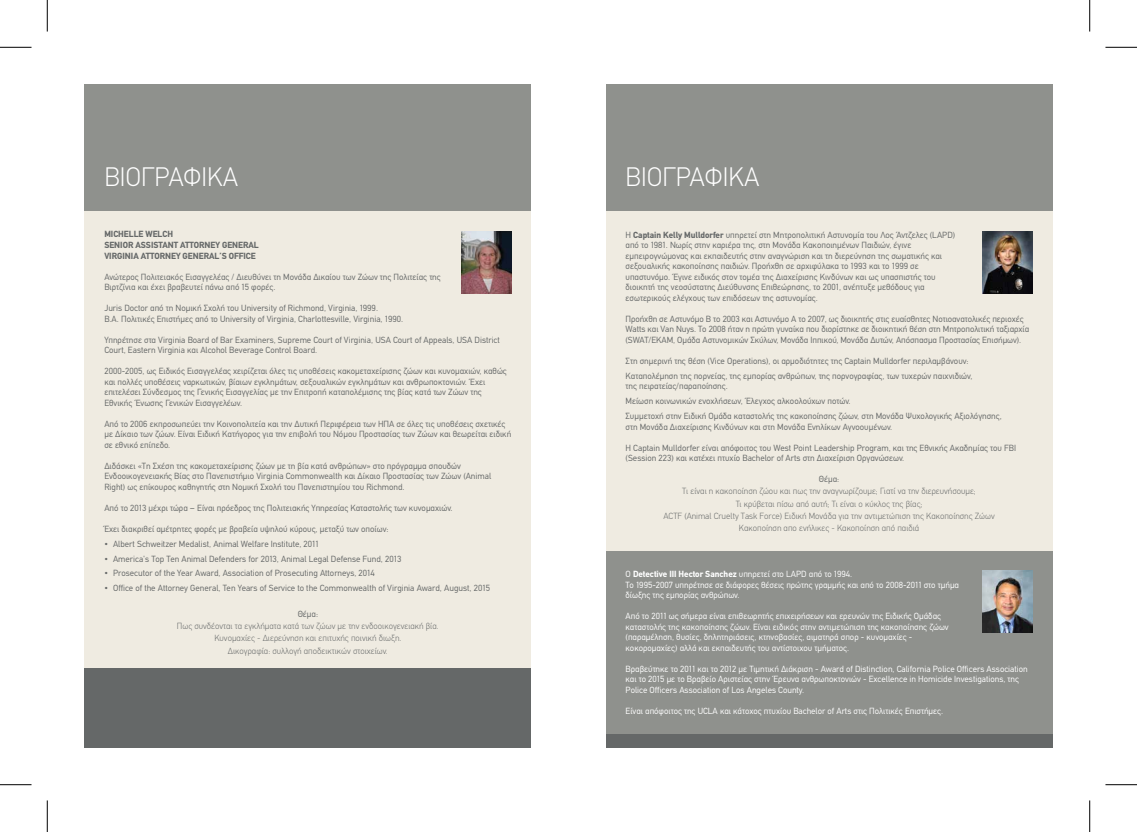
<style>
.page{position:relative;width:1137px;height:832px;background:#fff}
.page>*{position:absolute;margin:0;border:0;box-sizing:border-box;transform-origin:0 0}
.t1{font:300 26.25px "CF Din";color:#fff}
.t2{font:8.75px/10.5px "CF Din";color:#656868}
.t3{font:8.75px/10.5px "CF Din";color:#fff}
.t4{font:300 8.75px/12.2px "CF Din";color:#656868;text-align:center}
.t5{font:700 8.75px/10.5px "CF Din";color:#656868}
.s1{font-weight:700}
</style>
<div class="page">
<div style="left:605px;top:84px;width:447px;height:663px;background:#8f918d"></div>
<div style="left:605px;top:211px;width:447px;height:339px;background:#efebe1"></div>
<img style="left:982px;top:231px;width:50px;height:62px">
<div style="left:84px;top:84px;width:447px;height:662px;background:#8f918d"></div>
<div style="left:84px;top:211px;width:447px;height:456px;background:#efebe1"></div>
<img style="left:461px;top:231px;width:50px;height:62px">
<img style="left:982px;top:570px;width:50px;height:62px">
<div style="left:605px;top:733px;width:447px;height:14px;background:#656868"></div>
<div style="left:84px;top:667px;width:447px;height:80px;background:#656868"></div>
<hr style="left:47px;top:0;width:1px;height:32px;background:#000">
<hr style="left:0;top:47px;width:32px;height:1px;background:#000">
<hr style="left:0;top:784px;width:32px;height:1px;background:#000">
<hr style="left:47px;top:800px;width:1px;height:31px;background:#000">
<hr style="left:1089px;top:0;width:1px;height:32px;background:#000">
<hr style="left:1105px;top:47px;width:31px;height:1px;background:#000">
<hr style="left:1105px;top:784px;width:31px;height:1px;background:#000">
<hr style="left:1089px;top:800px;width:1px;height:31px;background:#000">
<h1 class="t1" style="left:104px;top:162px;width:135px">ΒΙΟΓΡΑΦΙΚΑ</h1>
<p class="t5" style="left:104px;top:229px;width:156px">MICHELLE WELCH<br>SENIOR ASSISTANT ATTORNEY GENERAL<br>VIRGINIA ATTORNEY GENERAL’S OFFICE</p>
<p class="t2" style="left:104px;top:271px;width:338px">Ανώτερος Πολιτειακός Εισαγγελέας / ∆ιευθύνει τη Μονάδα ∆ικαίου των Ζώων της Πολιτείας της<br>Βιρτζίνια και έχει βραβευτεί πάνω από 15 φορές.</p>
<p class="t2" style="left:104px;top:303px;width:300px">Juris Doctor από τη Νοµική Σχολή του University of Richmond, Virginia, 1999.<br>B.A. Πολιτικές Επιστήµες από το University of Virginia, Charlottesville, Virginia, 1990.</p>
<p class="t2" style="left:104px;top:334px;width:397px">Υπηρέτησε στα Virginia Board of Bar Examiners, Supreme Court of Virginia, USA Court of Appeals, USA District<br>Court, Eastern Virginia και Alcohol Beverage Control Board.</p>
<p class="t2" style="left:104px;top:366px;width:404px">2000-2005, ως Ειδικός Εισαγγελέας χειρίζεται όλες τις υποθέσεις κακοµεταχείρισης ζώων και κυνοµαχιών, καθώς και πολλές υποθέσεις ναρκωτικών, βίαιων εγκληµάτων, σεξουαλικών εγκληµάτων και ανθρωποκτονιών. Έχει επιτελέσει Σύνδεσµος της Γενικής Εισαγγελίας µε την Επιτροπή καταπολέµισης της βίας κατά των Ζώων της Εθνικής Ένωσης Γενικών Εισαγγελέων.</p>
<p class="t2" style="left:104px;top:418px;width:408px">Από το 2006 εκπροσωπεύει την Κοινοπολιτεία και την ∆υτική Περιφέρεια των ΗΠΑ σε όλες τις υποθέσεις σχετικές µε ∆ίκαιο των ζώων. Είναι Ειδική Κατήγορος για την επιβολή του Νόµου Προστασίας των Ζώων και θεωρείται ειδική σε εθνικό επίπεδο.</p>
<p class="t2" style="left:104px;top:460px;width:388px">∆ιδάσκει «Τη Σχέση της κακοµεταχείρισης ζώων µε τη βία κατά ανθρώπων» στο πρόγραµµα σπουδών<br>Ενδοοικογενειακής Βίας στο Πανεπιστήµιο Virginia Commonwealth και ∆ίκαιο Προστασίας των Ζώων (Animal<br>Right) ως επίκουρος καθηγητής στη Νοµική Σχολή του Πανεπιστηµίου του Richmond.</p>
<p class="t2" style="left:104px;top:502px;width:349px">Από το 2013 µέχρι τώρα – Είναι πρόεδρος της Πολιτειακής Υπηρεσίας Καταστολής των κυνοµαχιών.</p>
<p class="t2" style="left:104px;top:523px;width:286px">Έχει διακριθεί αµέτρητες φορές µε βραβεία υψηλού κύρους, µεταξύ των οποίων:</p>
<p class="t2" style="left:104px;top:538px;width:216px">• Albert Schweitzer Medalist, Animal Welfare Institute, 2011</p>
<p class="t2" style="left:104px;top:553px;width:298px">• America's Top Ten Animal Defenders for 2013, Animal Legal Defense Fund, 2013</p>
<p class="t2" style="left:104px;top:568px;width:272px">• Prosecutor of the Year Award, Association of Prosecuting Attorneys, 2014</p>
<p class="t2" style="left:104px;top:583px;width:387px">• Office of the Attorney General, Ten Years of Service to the Commonwealth of Virginia Award, August, 2015</p>
<p class="t2" style="left:297px;top:608px;width:22px">Θέµα:</p>
<p class="t4" style="left:177px;top:619px;width:263px">Πως συνδέονται τα εγκλήµατα κατά των ζώων µε την ενδοοικογενειακή βία.<br>Κυνοµαχίες - ∆ιερεύνηση και επιτυχής ποινική διωξη.<br>∆ικογραφία: συλλογή αποδεικτικών στοιχείων.</p>
<h1 class="t1" style="left:625px;top:162px;width:135px">ΒΙΟΓΡΑΦΙΚΑ</h1>
<p class="t2" style="left:625px;top:229px;width:331px">Η <span class="s1">Captain Kelly Mulldorfer</span> υπηρετεί στη Μητροπολιτική Αστυνοµία του Λος Άντζελες (LAPD) από το 1981. Νωρίς στην καριέρα της, στη Μονάδα Κακοποιηµένων Παιδιών, έγινε εµπειρογνώµονας και εκπαιδευτής στην αναγνώριση και τη διερεύνηση της σωµατικής και σεξουαλικής κακοποίησης παιδιών. Προήχθη σε αρχιφύλακα το 1993 και το 1999 σε υπαστυνόµο. Έγινε ειδικός στον τοµέα της ∆ιαχείρισης Κινδύνων και ως υπασπιστής του διοικητή της νεοσύστατης ∆ιεύθυνσης Επιθεώρησης, το 2001, ανέπτυξε µεθόδους για εσωτερικούς ελέγχους των επιδόσεων της αστυνοµίας.</p>
<p class="t2" style="left:625px;top:313px;width:405px">Προήχθη σε Αστυνόµο Β το 2003 και Αστυνόµο Α το 2007, ως διοικητής στις ευαίσθητες Νοτιοανατολικές περιοχές<br>Watts και Van Nuys. Το 2008 ήταν η πρώτη γυναίκα που διορίστηκε σε διοικητική θέση στη Μητροπολιτική ταξιαρχία (SWAT/ΕΚΑΜ, Οµάδα Αστυνοµικών Σκύλων, Μονάδα Ιππικού, Μονάδα ∆υτών, Απόσπασµα Προστασίας Επισήµων).</p>
<p class="t2" style="left:625px;top:353px;width:348px;line-height:14.9px">Στη σηµερινή της θέση (Vice Operations), οι αρµοδιότητες της Captain Mulldorfer περιλαµβάνουν:<br>Καταπολέµηση της πορνείας, της εµπορίας ανθρώπων, της πορνογραφίας, των τυχερών παιχνιδιών,</p>
<p class="t2" style="left:625px;top:378px;width:377px;line-height:14.9px">της πειρατείας/παραποίησης.<br>Μείωση κοινωνικών ενοχλήσεων, Έλεγχος αλκοολούχων ποτών.<br>Συµµετοχή στην Ειδική Οµάδα καταστολής της κακοποίησης ζώων, στη Μονάδα Ψυχολογικής Αξιολόγησης,</p>
<p class="t2" style="left:625px;top:421px;width:268px">στη Μονάδα ∆ιαχείρισης Κινδύνων και στη Μονάδα Ενηλίκων Αγνοουµένων.</p>
<p class="t2" style="left:625px;top:442px;width:392px">Η Captain Mulldorfer είναι απόφοιτος του West Point Leadership Program, και της Εθνικής Ακαδηµίας του FBI (Session 223) και κατέχει πτυχίο Bachelor of Arts στη ∆ιαχείριση Οργανώσεων.</p>
<p class="t2" style="left:818px;top:473px;width:22px">Θέµα:</p>
<p class="t4" style="left:663px;top:485px;width:333px">Τι είναι η κακοποίηση ζώου και πως την αναγνωρίζουµε; Γιατί να την διερευνήσουµε;<br>Τι κρύβεται πίσω από αυτή; Τι είναι ο κύκλος της βίας;<br>ACTF (Animal Cruelty Task Force) Ειδική Μονάδα για την αντιµετώπιση της Κακοποίησης Ζώων Κακοποίηση απο ενήλικες - Κακοποίηση από παιδιά</p>
<p class="t3" style="left:625px;top:568px;width:335px">O <span class="s1">Detective III Hector Sanchez</span> υπηρετεί στο LAPD από το 1994.<br>Το 1995-2007 υπηρέτησε σε διάφορες θέσεις πρώτης γραµµής και από το 2008-2011 στο τµήµα δίωξης της εµπορίας ανθρώπων.</p>
<p class="t3" style="left:625px;top:610px;width:324px">Από το 2011 ως σήµερα είναι επιθεωρητής επιχειρήσεων και ερευνών της Ειδικής Οµάδας καταστολής της κακοποίησης ζώων. Είναι ειδικός στην αντιµετώπιση της κακοποίησης ζώων (παραµέληση, θυσίες, δηλητηριάσεις, κτηνοβασίες, αιµατηρά σπορ - κυνοµαχίες - κοκοροµαχίες) αλλά και εκπαιδευτής του αντίστοιχου τµήµατος.</p>
<p class="t3" style="left:625px;top:663px;width:403px">Βραβεύτηκε το 2011 και το 2012 µε Τιµητική ∆ιάκριση - Award of Distinction, California Police Officers Association και το 2015 µε το Βραβείο Αριστείας στην Έρευνα ανθρωποκτονιών - Excellence in Homicide Investigations, της<br>Police Officers Association of Los Angeles County.</p>
<p class="t3" style="left:625px;top:705px;width:319px">Είναι απόφοιτος της UCLA και κάτοχος πτυχίου Bachelor of Arts στις Πολιτικές Επιστήµες.</p>
</div>
